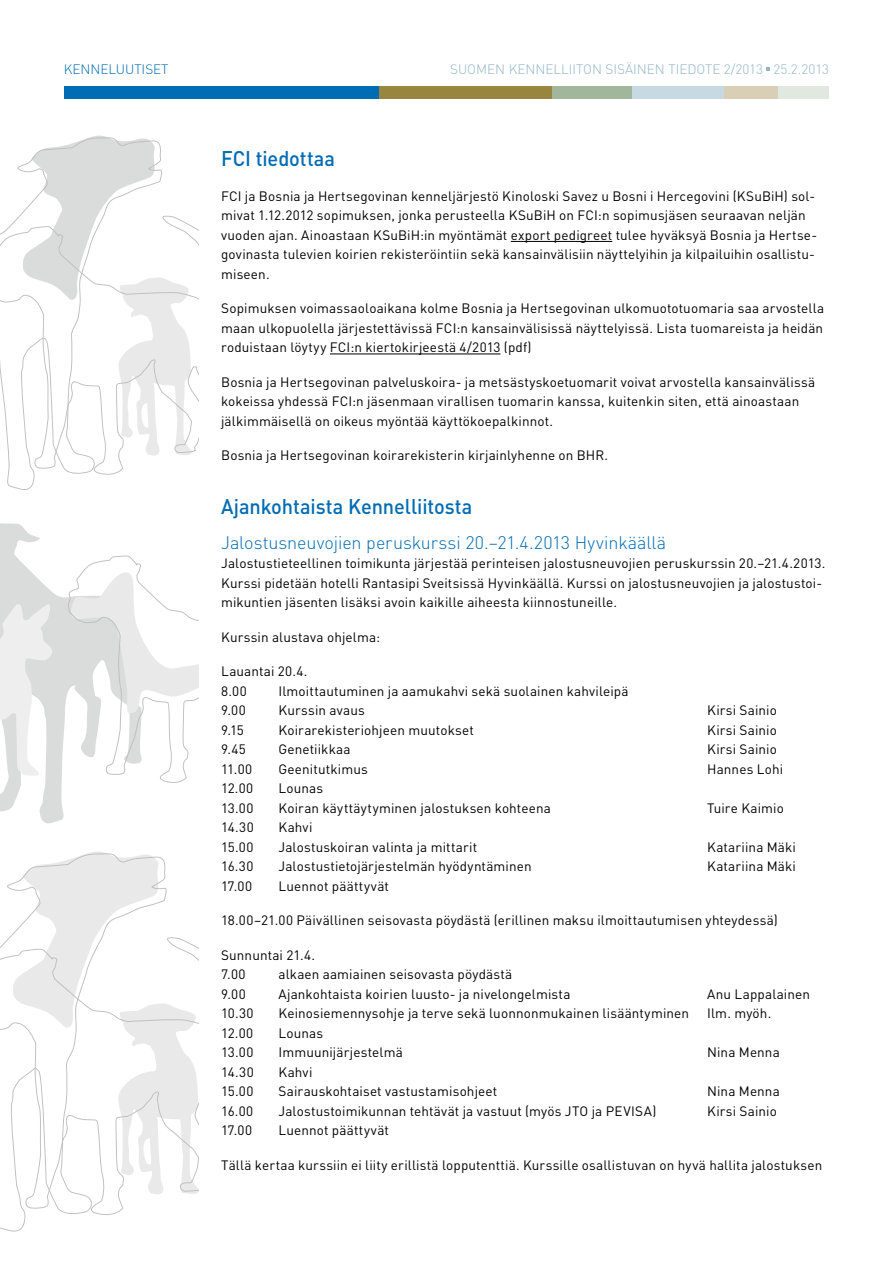
<style>
.page{position:relative;width:893px;height:1263px;background:#fff}
.page>*{position:absolute;margin:0;border:0;box-sizing:border-box;transform-origin:0 0}
.t1{font:500 21px "DINOT";letter-spacing:-.005em;color:#006cb3;scale:.95 1}
.t2{font:300 18px "DINOT";letter-spacing:-.005em;color:#006cb3}
.t3{font:13.5px/19.5px "DINOT";letter-spacing:.01em;color:#000}
.t4{font:300 13.5px "DINOT";color:#92b6c7}
.t5{font:300 13.5px "DINOT";color:#006cb3}
.s1{color:#000101}
</style>
<div class="page">
<div style="left:632px;top:86px;width:92px;height:13px;background:#c7dae4"></div>
<div style="left:724px;top:86px;width:55px;height:13px;background:#d8cfb6"></div>
<div style="left:778px;top:86px;width:51px;height:13px;background:#e1e8df"></div>
<div style="left:64px;top:86px;width:317px;height:13px;background:#006cb3"></div>
<div style="left:379px;top:86px;width:176px;height:13px;background:#98853e"></div>
<div style="left:552px;top:86px;width:80px;height:13px;background:#a1b69b"></div>
<svg style="left:17px;top:135px;width:145px;height:79px"></svg>
<svg style="left:0;top:214px;width:199px;height:263px"></svg>
<svg style="left:12px;top:852px;width:155px;height:84px"></svg>
<svg style="left:0;top:936px;width:199px;height:281px"></svg>
<svg style="left:0;top:523px;width:65px;height:301px;fill:#dadbdb"></svg>
<svg style="left:0;top:602px;width:53px;height:176px"></svg>
<svg style="left:68px;top:555px;width:131px;height:228px"></svg>
<hr style="left:511px;top:241px;width:101px;height:1px;background:#000101">
<hr style="left:330px;top:354px;width:170px;height:1px;background:#000101">
<p class="t5" style="left:64px;top:61px;width:106px">KENNELUUTISET</p>
<p class="t4" style="left:450px;top:61px;width:381px">SUOMEN KENNELLIITON SISÄINEN TIEDOTE 2/2013 25.2.2013</p>
<h1 class="t1" style="left:221px;top:145px;width:121px">FCI tiedottaa</h1>
<p class="t3" style="left:221px;top:186px;width:597px">FCI ja Bosnia ja Hertsegovinan kenneljärjestö Kinoloski Savez u Bosni i Hercegovini (KSuBiH) sol&shy;mivat 1.12.2012 sopimuksen, jonka perusteella KSuBiH on FCI:n sopimusjäsen seuraavan neljän vuoden ajan. Ainoastaan KSuBiH:in myöntämät <span class="s1">export pedigreet</span> tulee hyväksyä Bosnia ja Hertse&shy;govinasta tulevien koirien rekisteröintiin sekä kansainvälisiin näyttelyihin ja kilpailuihin osallistu&shy;miseen.</p>
<p class="t3" style="left:221px;top:298px;width:605px;text-align:justify">Sopimuksen voimassaoloaikana kolme Bosnia ja Hertsegovinan ulkomuototuomaria saa arvostella maan ulkopuolella järjestettävissä FCI:n kansainvälisissä näyttelyissä. Lista tuomareista ja heidän roduistaan löytyy <span class="s1">FCI:n kiertokirjeestä 4/2013</span> (pdf)</p>
<p class="t3" style="left:221px;top:372px;width:596px">Bosnia ja Hertsegovinan palveluskoira- ja metsästyskoetuomarit voivat arvostella kansainvälissä kokeissa yhdessä FCI:n jäsenmaan virallisen tuomarin kanssa, kuitenkin siten, että ainoastaan jälkimmäisellä on oikeus myöntää käyttökoepalkinnot.</p>
<p class="t3" style="left:221px;top:445px;width:389px">Bosnia ja Hertsegovinan koirarekisterin kirjainlyhenne on BHR.</p>
<h1 class="t1" style="left:221px;top:493px;width:266px">Ajankohtaista Kennelliitosta</h1>
<h2 class="t2" style="left:221px;top:531px;width:447px">Jalostusneuvojien peruskurssi 20.–21.4.2013 Hyvinkäällä</h2>
<p class="t3" style="left:221px;top:553px;width:606px">Jalostustieteellinen toimikunta järjestää perinteisen jalostusneuvojien peruskurssin 20.–21.4.2013.<br>Kurssi pidetään hotelli Rantasipi Sveitsissä Hyvinkäällä. Kurssi on jalostusneuvojien ja jalostustoi&shy;mikuntien jäsenten lisäksi avoin kaikille aiheesta kiinnostuneille.</p>
<p class="t3" style="left:221px;top:627px;width:161px">Kurssin alustava ohjelma:</p>
<p class="t3" style="left:221px;top:661px;width:88px">Lauantai 20.4.<br>8.00</p>
<p class="t3" style="left:278px;top:681px;width:352px">Ilmoittautuminen ja aamukahvi sekä suolainen kahvileipä</p>
<p class="t3" style="left:221px;top:700px;width:26px">9.00</p>
<p class="t3" style="left:278px;top:700px;width:88px">Kurssin avaus</p>
<p class="t3" style="left:707px;top:700px;width:71px">Kirsi Sainio</p>
<p class="t3" style="left:221px;top:720px;width:24px">9.15</p>
<p class="t3" style="left:278px;top:720px;width:197px">Koirarekisteriohjeen muutokset</p>
<p class="t3" style="left:707px;top:720px;width:71px">Kirsi Sainio</p>
<p class="t3" style="left:221px;top:739px;width:26px">9.45</p>
<p class="t3" style="left:278px;top:739px;width:74px">Genetiikkaa</p>
<p class="t3" style="left:707px;top:739px;width:71px">Kirsi Sainio</p>
<p class="t3" style="left:221px;top:759px;width:33px">11.00</p>
<p class="t3" style="left:278px;top:759px;width:91px">Geenitutkimus</p>
<p class="t3" style="left:707px;top:759px;width:78px">Hannes Lohi</p>
<p class="t3" style="left:221px;top:778px;width:34px">12.00</p>
<p class="t3" style="left:278px;top:778px;width:46px">Lounas</p>
<p class="t3" style="left:221px;top:798px;width:34px">13.00</p>
<p class="t3" style="left:278px;top:798px;width:274px">Koiran käyttäytyminen jalostuksen kohteena</p>
<p class="t3" style="left:707px;top:798px;width:78px">Tuire Kaimio</p>
<p class="t3" style="left:221px;top:817px;width:34px">14.30</p>
<p class="t3" style="left:278px;top:817px;width:35px">Kahvi</p>
<p class="t3" style="left:221px;top:837px;width:34px">15.00</p>
<p class="t3" style="left:278px;top:837px;width:200px">Jalostuskoiran valinta ja mittarit</p>
<p class="t3" style="left:707px;top:837px;width:90px">Katariina Mäki</p>
<p class="t3" style="left:221px;top:856px;width:34px">16.30</p>
<p class="t3" style="left:278px;top:856px;width:255px">Jalostustietojärjestelmän hyödyntäminen</p>
<p class="t3" style="left:707px;top:856px;width:90px">Katariina Mäki</p>
<p class="t3" style="left:221px;top:876px;width:33px">17.00</p>
<p class="t3" style="left:278px;top:876px;width:112px">Luennot päättyvät</p>
<p class="t3" style="left:221px;top:910px;width:558px">18.00–21.00 Päivällinen seisovasta pöydästä (erillinen maksu ilmoittautumisen yhteydessä)</p>
<p class="t3" style="left:221px;top:945px;width:96px">Sunnuntai 21.4.<br>7.00</p>
<p class="t3" style="left:278px;top:964px;width:235px">alkaen aamiainen seisovasta pöydästä</p>
<p class="t3" style="left:221px;top:984px;width:26px">9.00</p>
<p class="t3" style="left:278px;top:984px;width:293px">Ajankohtaista koirien luusto- ja nivelongelmista</p>
<p class="t3" style="left:707px;top:984px;width:104px">Anu Lappalainen</p>
<p class="t3" style="left:221px;top:1003px;width:34px">10.30</p>
<p class="t3" style="left:278px;top:1003px;width:412px">Keinosiemennysohje ja terve sekä luonnonmukainen lisääntyminen</p>
<p class="t3" style="left:707px;top:1003px;width:66px">Ilm. myöh.</p>
<p class="t3" style="left:221px;top:1023px;width:34px">12.00</p>
<p class="t3" style="left:278px;top:1023px;width:46px">Lounas</p>
<p class="t3" style="left:221px;top:1042px;width:34px">13.00</p>
<p class="t3" style="left:278px;top:1042px;width:126px">Immuunijärjestelmä</p>
<p class="t3" style="left:707px;top:1042px;width:74px">Nina Menna</p>
<p class="t3" style="left:221px;top:1062px;width:34px">14.30</p>
<p class="t3" style="left:278px;top:1062px;width:35px">Kahvi</p>
<p class="t3" style="left:221px;top:1081px;width:34px">15.00</p>
<p class="t3" style="left:278px;top:1081px;width:220px">Sairauskohtaiset vastustamisohjeet</p>
<p class="t3" style="left:707px;top:1081px;width:74px">Nina Menna</p>
<p class="t3" style="left:221px;top:1101px;width:34px">16.00</p>
<p class="t3" style="left:278px;top:1101px;width:379px">Jalostustoimikunnan tehtävät ja vastuut (myös JTO ja PEVISA)</p>
<p class="t3" style="left:707px;top:1101px;width:71px">Kirsi Sainio</p>
<p class="t3" style="left:221px;top:1120px;width:33px">17.00</p>
<p class="t3" style="left:278px;top:1120px;width:112px">Luennot päättyvät</p>
<p class="t3" style="left:221px;top:1155px;width:603px">Tällä kertaa kurssiin ei liity erillistä lopputenttiä. Kurssille osallistuvan on hyvä hallita jalostuksen</p>
</div>
